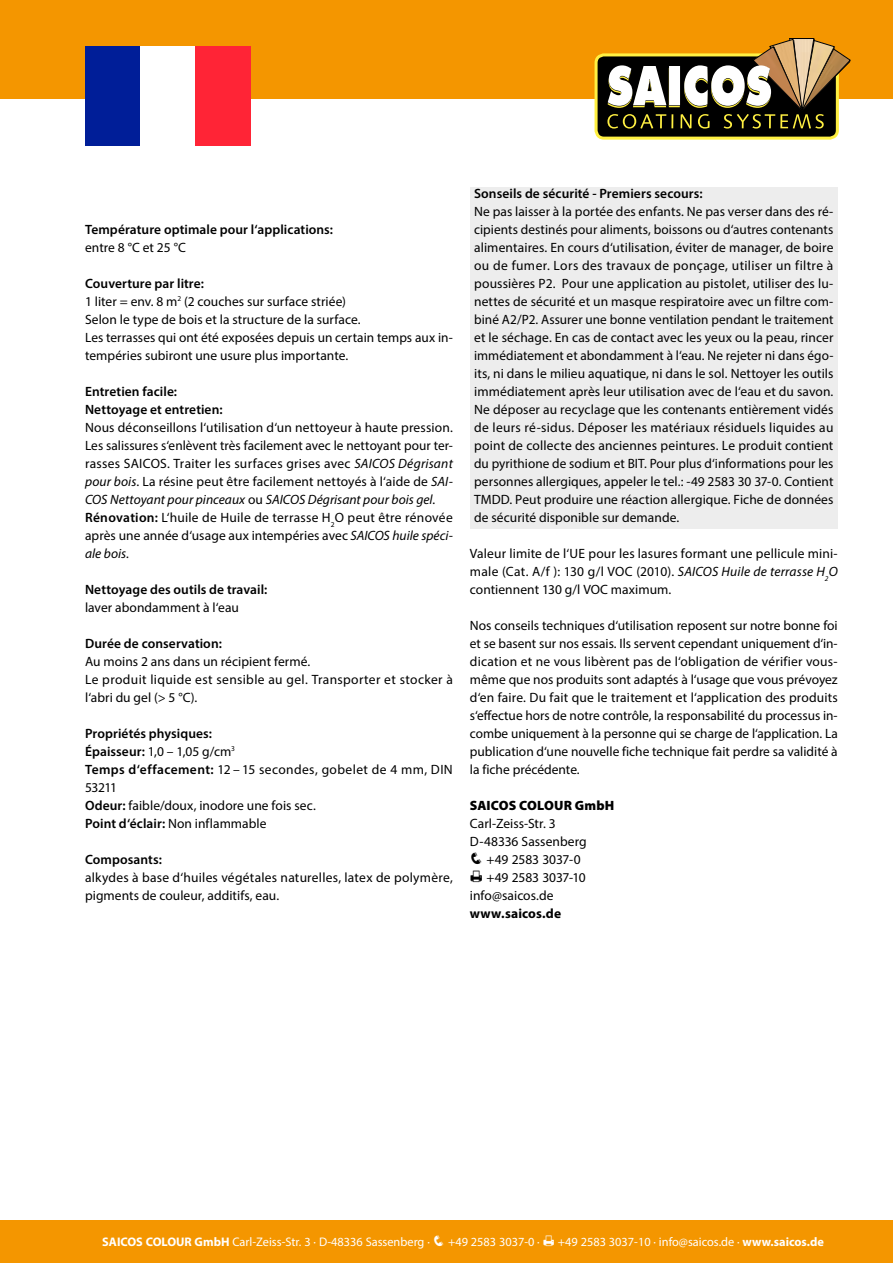
<style>
.page{position:relative;width:893px;height:1263px;background:#fff}
.page>*{position:absolute;margin:0;border:0;box-sizing:border-box;transform-origin:0 0}
.t1{font:13.5px/18px "Myriad Pro";letter-spacing:.005em;color:#000}
.t2{font:600 13.5px/18px "Myriad Pro";letter-spacing:.005em;color:#000}
.t3{font:900 13.5px "Myriad Pro";letter-spacing:.01em;color:#000}
.t4{font:700 13.5px "Myriad Pro";letter-spacing:.01em;color:#000}
.t5{font:12.45px "Myriad Pro";color:#fff}
.s1{font-weight:600}
.s2{font-style:italic}
.s3{font-weight:700}
</style>
<div class="page">
<div style="left:0;top:0;width:893px;height:99px;background:#f49600"></div>
<div style="left:596px;top:55px;width:241px;height:83px;background:#000;border-radius:8px"></div>
<div style="left:594px;top:53px;width:245px;height:87px;border:3px solid #fff042;border-radius:8px"></div>
<svg style="left:607px;top:38px;width:243px;height:91px"></svg>
<div style="left:0;top:1220px;width:893px;height:43px;background:#f49600"></div>
<div style="left:470px;top:187px;width:368px;height:342px;background:#ededed"></div>
<div style="left:85px;top:47px;width:55px;height:99px;background:#001e98"></div>
<div style="left:140px;top:47px;width:56px;height:99px;background:#fff"></div>
<div style="left:196px;top:47px;width:55px;height:99px;background:#ff2436"></div>
<p class="t2" style="left:85px;top:220px;width:250px">Température optimale pour l‘applications:</p>
<p class="t1" style="left:85px;top:238px;width:102px">entre 8 °C et 25 °C</p>
<p class="t1" style="left:85px;top:274px;width:369px"><span class="s1">Couverture par litre:<br></span>1 liter = env. 8 m<sup>2</sup> (2 couches sur surface striée)<br>Selon le type de bois et la structure de la surface.<br>Les terrasses qui ont été exposées depuis un certain temps aux in&shy;tempéries subiront une usure plus importante.</p>
<p class="t2" style="left:85px;top:382px;width:139px">Entretien facile:<br>Nettoyage et entretien:</p>
<p class="t1" style="left:85px;top:418px;width:369px">Nous déconseillons l‘utilisation d‘un nettoyeur à haute pression.<br>Les salissures s‘enlèvent très facilement avec le nettoyant pour ter&shy;rasses SAICOS. Traiter les surfaces grises avec <span class="s2">SAICOS Dégrisant pour bois</span>. La résine peut être facilement nettoyés à l‘aide de <span class="s2">SAI-COS Nettoyant pour pinceaux</span> ou <span class="s2">SAICOS Dégrisant pour bois gel.<br></span><span class="s1">Rénovation:</span> L‘huile de Huile de terrasse H<sub>2</sub>O peut être rénovée après une année d‘usage aux intempéries avec <span class="s2">SAICOS huile spéci&shy;ale bois.</span></p>
<p class="t2" style="left:85px;top:580px;width:184px">Nettoyage des outils de travail:</p>
<p class="t1" style="left:85px;top:598px;width:155px">laver abondamment à l‘eau</p>
<p class="t2" style="left:85px;top:634px;width:138px">Durée de conservation:</p>
<p class="t1" style="left:85px;top:652px;width:369px">Au moins 2 ans dans un récipient fermé.<br>Le produit liquide est sensible au gel. Transporter et stocker à l‘abri du gel (&gt; 5 °C).</p>
<p class="t1" style="left:85px;top:724px;width:369px"><span class="s1">Propriétés physiques:<br>Épaisseur:</span> 1,0 – 1,05 g/cm<sup>3<br></sup><span class="s1">Temps d‘effacement:</span> 12 – 15 secondes, gobelet de 4 mm, DIN<br>53211<br><span class="s1">Odeur:</span> faible/doux, inodore une fois sec.<br><span class="s1">Point d‘éclair:</span> Non inflammable</p>
<p class="t2" style="left:85px;top:850px;width:78px">Composants:</p>
<p class="t1" style="left:85px;top:868px;width:369px">alkydes à base d‘huiles végétales naturelles, latex de polymère, pigments de couleur, additifs, eau.</p>
<p class="t2" style="left:474px;top:184px;width:230px">Sonseils de sécurité - Premiers secours:</p>
<p class="t1" style="left:474px;top:202px;width:361px;text-align:justify">Ne pas laisser à la portée des enfants. Ne pas verser dans des ré&shy;cipients destinés pour aliments, boissons ou d‘autres contenants alimentaires. En cours d‘utilisation, éviter de manager, de boire ou de fumer. Lors des travaux de ponçage, utiliser un filtre à poussières P2. Pour une application au pistolet, utiliser des lu&shy;nettes de sécurité et un masque respiratoire avec un filtre com&shy;biné A2/P2. Assurer une bonne ventilation pendant le traitement et le séchage. En cas de contact avec les yeux ou la peau, rincer immédiatement et abondamment à l‘eau. Ne rejeter ni dans égo&shy;its, ni dans le milieu aquatique, ni dans le sol. Nettoyer les outils immédiatement après leur utilisation avec de l‘eau et du savon.<br>Ne déposer au recyclage que les contenants entièrement vidés de leurs ré-sidus. Déposer les matériaux résiduels liquides au point de collecte des anciennes peintures. Le produit contient du pyrithione de sodium et BIT. Pour plus d‘informations pour les personnes allergiques, appeler le tel.: -49 2583 30 37-0. Contient TMDD. Peut produire une réaction allergique. Fiche de données de sécurité disponible sur demande.</p>
<p class="t1" style="left:470px;top:544px;width:369px;text-align:justify">Valeur limite de l‘UE pour les lasures formant une pellicule mini&shy;male (Cat. A/f ): 130 g/l VOC (2010). <span class="s2">SAICOS Huile de terrasse H</span><sub>2</sub> <span class="s2">O </span>contiennent 130 g/l VOC maximum.</p>
<p class="t1" style="left:470px;top:616px;width:369px;text-align:justify">Nos conseils techniques d‘utilisation reposent sur notre bonne foi et se basent sur nos essais. Ils servent cependant uniquement d‘in&shy;dication et ne vous libèrent pas de l‘obligation de vérifier vous&shy;même que nos produits sont adaptés à l‘usage que vous prévoyez d‘en faire. Du fait que le traitement et l‘application des produits s‘effectue hors de notre contrôle, la responsabilité du processus in&shy;combe uniquement à la personne qui se charge de l‘application. La publication d‘une nouvelle fiche technique fait perdre sa validité à la fiche précédente.</p>
<p class="t3" style="left:470px;top:796px;width:146px">SAICOS COLOUR GmbH</p>
<p class="t1" style="left:470px;top:814px;width:118px">Carl-Zeiss-Str. 3<br>D-48336 Sassenberg</p>
<p class="t1" style="left:470px;top:850px;width:112px">❑ +49 2583 3037-0</p>
<p class="t1" style="left:486px;top:868px;width:101px">+49 2583 3037-10</p>
<p class="t1" style="left:470px;top:886px;width:85px">info@saicos.de</p>
<p class="t4" style="left:470px;top:905px;width:93px">www.saicos.de</p>
<p class="t5" style="left:102px;top:1234px;width:439px"><span class="s3">SAICOS COLOUR GmbH</span> Carl-Zeiss-Str. 3 · D-48336 Sassenberg · ❑ +49 2583 3037-0 ·</p>
<p class="t5" style="left:558px;top:1234px;width:267px">+49 2583 3037-10 · info@saicos.de · <span class="s3">www.saicos.de</span></p>
</div>
